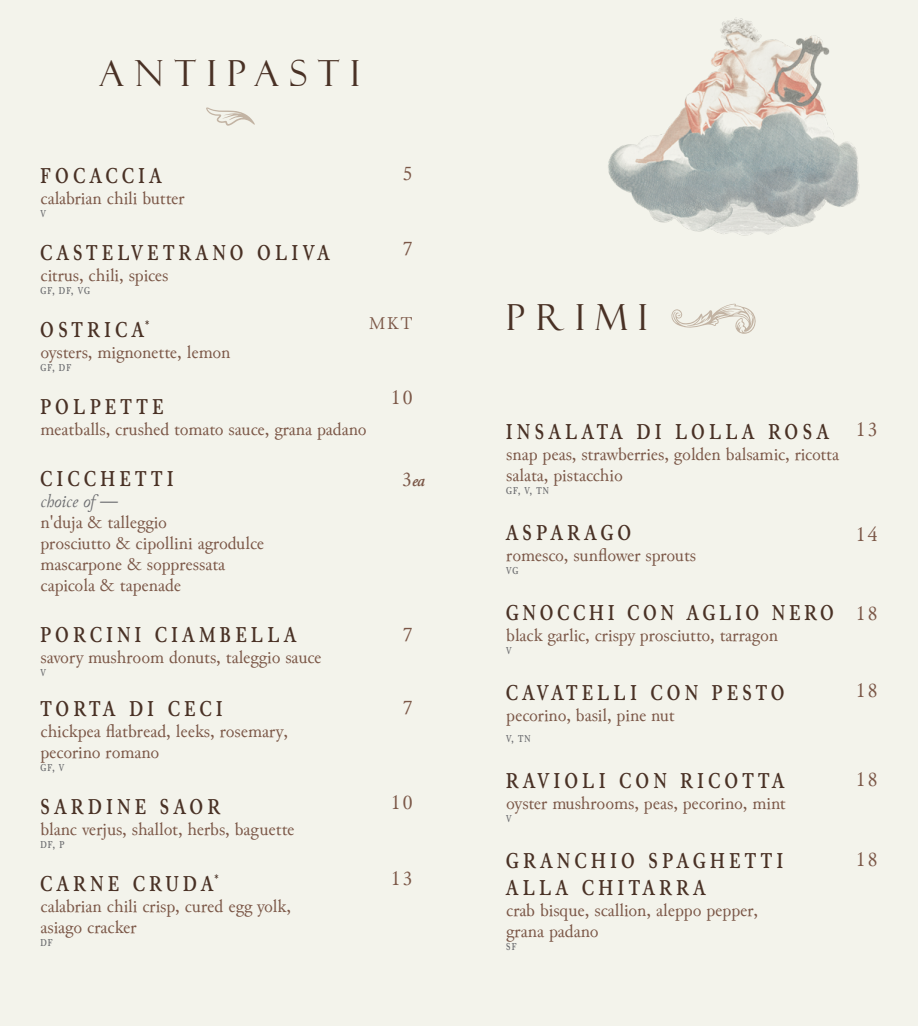
<style>
.page{position:relative;width:918px;height:1026px;background:#f3f3eb}
.page>*{position:absolute;margin:0;border:0;box-sizing:border-box;transform-origin:0 0}
.t1{font:36px "Felix Titling";letter-spacing:.3em;color:#493125}
.t2{font:700 condensed 22.5px/27px "Junicode";letter-spacing:.2em;color:#493125}
.t3{font:700 condensed 22.5px "Junicode";letter-spacing:.18em;color:#493125}
.t4{font:21px "Junicode";letter-spacing:.1em;color:#7b5747}
.t5{font:18px/21px "Junicode";color:#7b5747}
.t6{font:italic 18px "Junicode";color:#6d6e71}
.t7{font:italic 700 16.5px "Junicode";color:#7b5747}
.t8{font:700 condensed 10.5px "Junicode";letter-spacing:.1em;color:#6d6e71}
.s1{font-weight:400;font-style:normal;font-size:21px}
</style>
<div class="page">
<svg style="left:206px;top:107px;width:49px;height:19px"></svg>
<svg style="left:671px;top:304px;width:85px;height:30px"></svg>
<img style="left:608px;top:18px;width:251px;height:218px">
<h1 class="t1" style="left:99px;top:52px;width:262px">ANTIPASTI</h1>
<p class="t4" style="left:403px;top:159px;width:11px">5</p>
<p class="t2" style="left:40px;top:162px;width:123px">FOCACCIA</p>
<p class="t5" style="left:40px;top:188px;width:146px">calabrian chili butter</p>
<p class="t8" style="left:40px;top:205px;width:7px">V</p>
<p class="t2" style="left:40px;top:239px;width:291px">CASTELVETRANO OLIVA</p>
<p class="t5" style="left:40px;top:265px;width:129px">citrus, chili, spices</p>
<p class="t8" style="left:40px;top:282px;width:51px">GF, DF, VG</p>
<p class="t2" style="left:40px;top:316px;width:110px">OSTRICA<sup>*</sup></p>
<p class="t5" style="left:40px;top:342px;width:192px">oysters, mignonette, lemon</p>
<p class="t8" style="left:40px;top:359px;width:32px">GF, DF</p>
<p class="t2" style="left:40px;top:393px;width:124px">POLPETTE</p>
<p class="t5" style="left:40px;top:419px;width:328px">meatballs, crushed tomato sauce, grana padano</p>
<p class="t2" style="left:40px;top:465px;width:135px">CICCHETTI</p>
<p class="t6" style="left:40px;top:489px;width:79px">choice of —</p>
<p class="t5" style="left:40px;top:512px;width:225px">n'duja &amp; talleggio<br>prosciutto &amp; cipollini agrodulce mascarpone &amp; soppressata capicola &amp; tapenade</p>
<p class="t2" style="left:40px;top:621px;width:257px">PORCINI CIAMBELLA</p>
<p class="t5" style="left:40px;top:647px;width:283px">savory mushroom donuts, taleggio sauce</p>
<p class="t8" style="left:40px;top:664px;width:7px">V</p>
<p class="t2" style="left:40px;top:695px;width:184px">TORTA DI CECI</p>
<p class="t5" style="left:40px;top:721px;width:249px">chickpea flatbread, leeks, rosemary, pecorino romano</p>
<p class="t8" style="left:40px;top:759px;width:25px">GF, V</p>
<p class="t2" style="left:40px;top:793px;width:181px">SARDINE SAOR</p>
<p class="t5" style="left:40px;top:819px;width:256px">blanc verjus, shallot, herbs, baguette</p>
<p class="t8" style="left:40px;top:836px;width:25px">DF, P</p>
<p class="t2" style="left:40px;top:870px;width:180px">CARNE CRUDA<sup>*</sup></p>
<p class="t5" style="left:40px;top:896px;width:252px">calabrian chili crisp, cured egg yolk, asiago cracker</p>
<p class="t8" style="left:40px;top:934px;width:14px">DF</p>
<p class="t4" style="left:403px;top:234px;width:11px">7</p>
<p class="t5" style="left:369px;top:313px;width:45px">MKT</p>
<p class="t4" style="left:391px;top:383px;width:23px">10</p>
<p class="t7" style="left:402px;top:469px;width:24px"><span class="s1">3</span>ea</p>
<p class="t4" style="left:403px;top:620px;width:11px">7</p>
<p class="t4" style="left:403px;top:693px;width:11px">7</p>
<p class="t4" style="left:391px;top:788px;width:23px">10</p>
<p class="t4" style="left:391px;top:863px;width:23px">13</p>
<h1 class="t1" style="left:506px;top:296px;width:143px">PRIMI</h1>
<p class="t2" style="left:506px;top:417px;width:324px">INSALATA DI LOLLA ROSA</p>
<p class="t5" style="left:506px;top:444px;width:334px">snap peas, strawberries, golden balsamic, ricotta salata, pistacchio</p>
<p class="t8" style="left:506px;top:482px;width:44px">GF, V, TN</p>
<p class="t2" style="left:506px;top:518px;width:127px">ASPARAGO</p>
<p class="t5" style="left:506px;top:545px;width:191px">romesco, sunflower sprouts</p>
<p class="t8" style="left:506px;top:562px;width:14px">VG</p>
<p class="t3" style="left:506px;top:595px;width:329px">GNOCCHI CON AGLIO NERO</p>
<p class="t5" style="left:506px;top:625px;width:274px">black garlic, crispy prosciutto, tarragon</p>
<p class="t8" style="left:506px;top:642px;width:7px">V</p>
<p class="t2" style="left:506px;top:678px;width:280px">CAVATELLI CON PESTO</p>
<p class="t5" style="left:506px;top:705px;width:170px">pecorino, basil, pine nut</p>
<p class="t8" style="left:506px;top:730px;width:26px">V, TN</p>
<p class="t2" style="left:506px;top:766px;width:280px">RAVIOLI CON RICOTTA</p>
<p class="t5" style="left:506px;top:793px;width:281px">oyster mushrooms, peas, pecorino, mint</p>
<p class="t8" style="left:506px;top:810px;width:7px">V</p>
<p class="t2" style="left:506px;top:846px;width:279px">GRANCHIO SPAGHETTI<br>ALLA CHITARRA</p>
<p class="t5" style="left:506px;top:900px;width:253px">crab bisque, scallion, aleppo pepper, grana padano</p>
<p class="t8" style="left:506px;top:938px;width:12px">SF</p>
<p class="t4" style="left:856px;top:415px;width:23px">13</p>
<p class="t4" style="left:856px;top:520px;width:23px">14</p>
<p class="t4" style="left:856px;top:599px;width:23px">18</p>
<p class="t4" style="left:856px;top:676px;width:23px">18</p>
<p class="t4" style="left:856px;top:764px;width:23px">18</p>
<p class="t4" style="left:856px;top:845px;width:23px">18</p>
</div>
